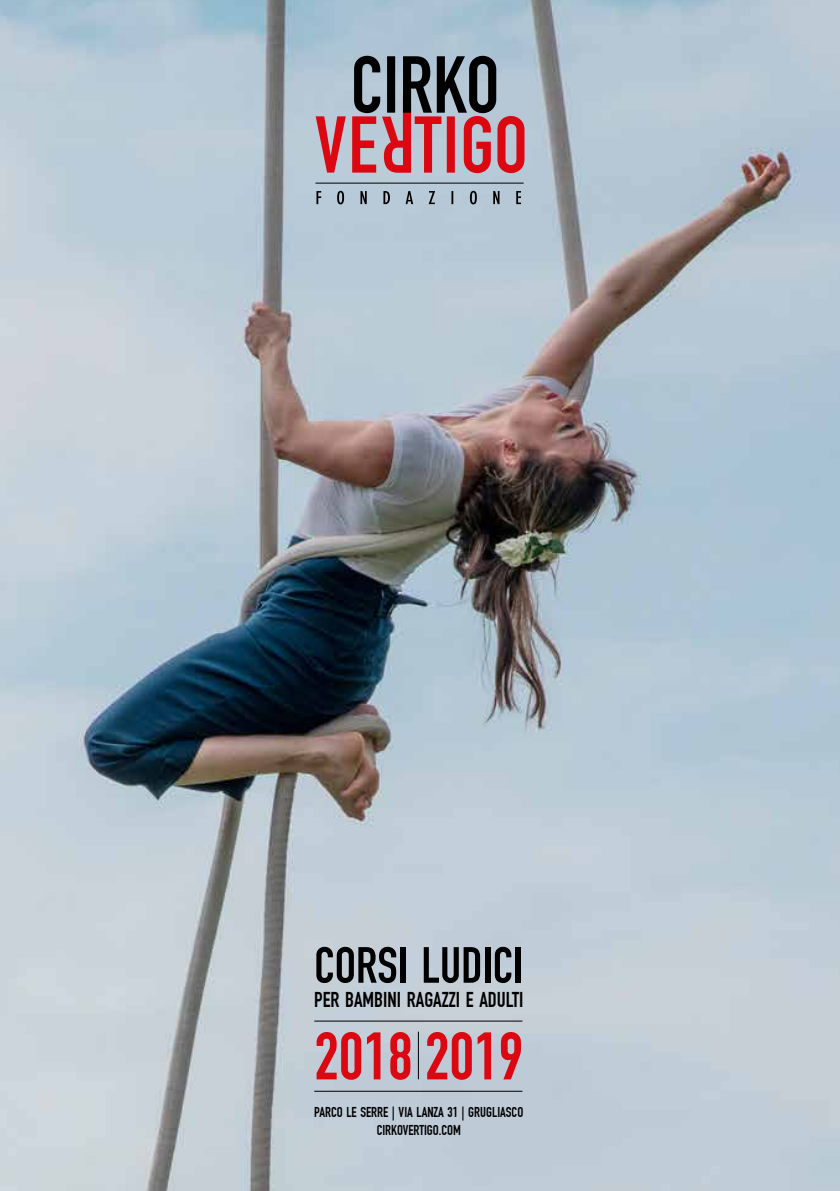
<style>
.page{position:relative;width:840px;height:1191px;background:#fff}
.page>*{position:absolute;margin:0;border:0;box-sizing:border-box;transform-origin:0 0}
.t1{font:700 66px "DIN Condensed";color:#db0812}
.t2{font:700 50px "DIN Condensed";color:#000}
.t3{font:700 21px "DIN Condensed";color:#000}
.t4{font:700 14px/18px "DIN Condensed";color:#000;text-align:center}
</style>
<div class="page">
<img style="left:0;top:0;width:839px;height:1191px">
<svg style="left:316px;top:191px;width:204px;height:13px;background:#98a8b3"></svg>
<svg style="left:315px;top:56px;width:209px;height:117px;background:#9f7a85"></svg>
<hr style="left:315px;top:183px;width:208px;height:1px;background:#000">
<hr style="left:314px;top:1020px;width:208px;height:1px;background:#000">
<hr style="left:314px;top:1090px;width:208px;height:1px;background:#000">
<hr style="left:418px;top:1031px;width:1px;height:48px;background:#000">
<h2 class="t2" style="left:314px;top:936px;width:210px">CORSI LUDICI</h2>
<h3 class="t3" style="left:314px;top:987px;width:210px">PER BAMBINI RAGAZZI E ADULTI</h3>
<h1 class="t1" style="left:314px;top:1017px;width:210px">2018 2019</h1>
<p class="t4" style="left:314px;top:1102px;width:210px">PARCO LE SERRE | VIA LANZA 31 | GRUGLIASCO<br>CIRKOVERTIGO.COM</p>
</div>
